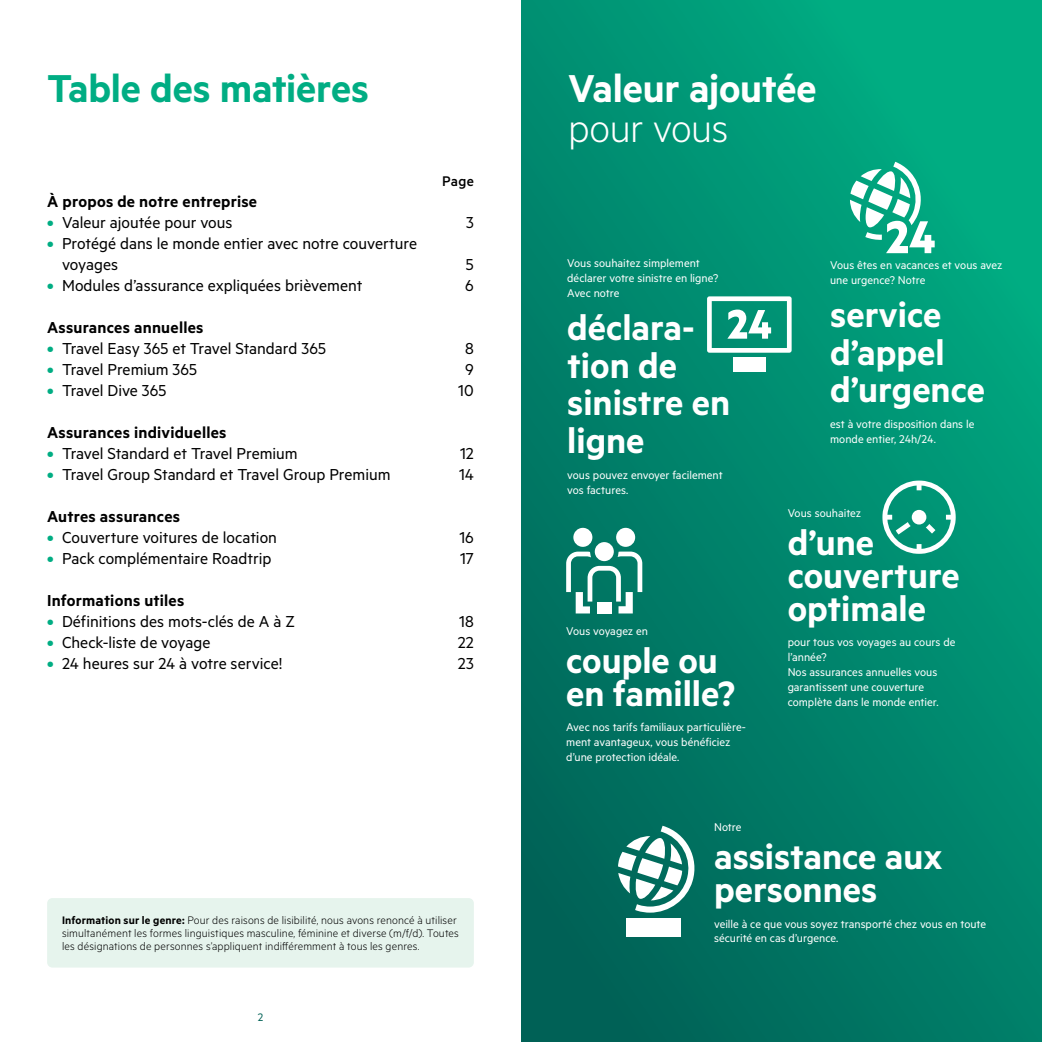
<style>
.page{position:relative;width:1042px;height:1042px;background:#fff}
.page>*{position:absolute;margin:0;border:0;box-sizing:border-box;transform-origin:0 0}
.t1{font:600 43.75px "Metric Alt";letter-spacing:-.005em;color:#00ad83}
.t2{font:600 43.75px "Metric Alt";letter-spacing:-.005em;color:#fff}
.t3{font:300 43.75px "Metric Alt";letter-spacing:-.01em;color:#fff}
.t4{font:600 39.73px/37.8px "Metric Alt";color:#fff}
.t5{font:17.85px/21px "Metric Alt";color:#000}
.t6{font:600 17.85px "Metric Alt";letter-spacing:.015em;color:#000}
.t7{font:500 15.75px "Metric Alt";color:#000}
.t8{font:12.6px/14.9px "Metric Alt";color:#fff}
.t9{font:300 12.25px/13.1px "Metric Alt";letter-spacing:.01em;color:#000}
.t10{font:12.25px "Metric Alt";color:#006155}
.s1{font-weight:600;color:#00ad83}
.s2{font-weight:600}
</style>
<div class="page">
<svg style="left:521px;top:0;width:521px;height:1042px;background:#00886d"></svg>
<div style="left:616px;top:528px;width:19px;height:19px;background:#fff;border-radius:50%"></div>
<div style="left:573px;top:528px;width:19px;height:19px;background:#fff;border-radius:50%"></div>
<div style="left:595px;top:542px;width:19px;height:19px;background:#fff;border-radius:50%"></div>
<svg style="left:566px;top:551px;width:76px;height:62px"></svg>
<div style="left:733px;top:357px;width:33px;height:14px;background:#fff"></div>
<svg style="left:707px;top:296px;width:84px;height:57px"></svg>
<svg style="left:850px;top:162px;width:84px;height:91px"></svg>
<div style="left:626px;top:918px;width:55px;height:18px;background:#fff"></div>
<svg style="left:618px;top:826px;width:81px;height:86px"></svg>
<svg style="left:882px;top:480px;width:73px;height:74px"></svg>
<div style="left:47px;top:898px;width:427px;height:69px;background:#e6f4ed;border-radius:5px"></div>
<h1 class="t1" style="left:47px;top:63px;width:323px">Table des matières</h1>
<p class="t7" style="left:442px;top:172px;width:33px">Page</p>
<h3 class="t6" style="left:47px;top:191px;width:212px">À propos de notre entreprise</h3>
<h3 class="t5" style="left:47px;top:212px;width:187px"><span class="s1">•</span> Valeur ajoutée pour vous</h3>
<h3 class="t5" style="left:466px;top:212px;width:9px">3</h3>
<h3 class="t5" style="left:62px;top:233px;width:357px;text-indent:-15px"><span class="s1">•</span> Protégé dans le monde entier avec notre couverture voyages</h3>
<h3 class="t5" style="left:466px;top:254px;width:9px">5</h3>
<h3 class="t5" style="left:47px;top:275px;width:317px"><span class="s1">•</span> Modules d’assurance expliquées brièvement</h3>
<h3 class="t5" style="left:465px;top:275px;width:10px">6</h3>
<h3 class="t6" style="left:47px;top:317px;width:158px">Assurances annuelles</h3>
<h3 class="t5" style="left:47px;top:338px;width:280px"><span class="s1">•</span> Travel Easy 365 et Travel Standard 365</h3>
<h3 class="t5" style="left:465px;top:338px;width:10px">8</h3>
<h3 class="t5" style="left:47px;top:359px;width:151px"><span class="s1">•</span> Travel Premium 365</h3>
<h3 class="t5" style="left:465px;top:359px;width:10px">9</h3>
<h3 class="t5" style="left:47px;top:380px;width:121px"><span class="s1">•</span> Travel Dive 365</h3>
<h3 class="t5" style="left:458px;top:380px;width:17px">10</h3>
<h3 class="t6" style="left:47px;top:422px;width:181px">Assurances individuelles</h3>
<h3 class="t5" style="left:47px;top:443px;width:252px"><span class="s1">•</span> Travel Standard et Travel Premium</h3>
<h3 class="t5" style="left:460px;top:443px;width:15px">12</h3>
<h3 class="t5" style="left:47px;top:464px;width:345px"><span class="s1">•</span> Travel Group Standard et Travel Group Premium</h3>
<h3 class="t5" style="left:459px;top:464px;width:16px">14</h3>
<h3 class="t6" style="left:47px;top:506px;width:134px">Autres assurances</h3>
<h3 class="t5" style="left:47px;top:526px;width:231px"><span class="s1">•</span> Couverture voitures de location</h3>
<h3 class="t5" style="left:459px;top:526px;width:16px">16</h3>
<h3 class="t5" style="left:47px;top:547px;width:226px"><span class="s1">•</span> Pack complémentaire Roadtrip</h3>
<h3 class="t5" style="left:460px;top:547px;width:15px">17</h3>
<h3 class="t6" style="left:47px;top:590px;width:139px">Informations utiles</h3>
<h3 class="t5" style="left:47px;top:610px;width:249px"><span class="s1">•</span> Définitions des mots-clés de A à Z</h3>
<h3 class="t5" style="left:459px;top:610px;width:16px">18</h3>
<h3 class="t5" style="left:47px;top:631px;width:165px"><span class="s1">•</span> Check-liste de voyage</h3>
<h3 class="t5" style="left:458px;top:631px;width:18px">22</h3>
<h3 class="t5" style="left:47px;top:652px;width:237px"><span class="s1">•</span> 24 heures sur 24 à votre service!</h3>
<h3 class="t5" style="left:458px;top:652px;width:17px">23</h3>
<p class="t9" style="left:62px;top:913px;width:398px"><span class="s2">Information sur le genre:</span> Pour des raisons de lisibilité, nous avons renoncé à utiliser simultanément les formes linguistiques masculine, féminine et diverse (m/f/d). Toutes les désignations de personnes s’appliquent indifféremment à tous les genres.</p>
<p class="t10" style="left:258px;top:1010px;width:7px">2</p>
<h1 class="t2" style="left:568px;top:63px;width:250px">Valeur ajoutée</h1>
<h1 class="t3" style="left:568px;top:103px;width:162px">pour vous</h1>
<p class="t8" style="left:567px;top:255px;width:153px">Vous souhaitez simplement déclarer votre sinistre en ligne?<br>Avec notre</p>
<h2 class="t4" style="left:567px;top:307px;width:165px">déclara&shy;tion de sinistre en ligne</h2>
<p class="t8" style="left:567px;top:467px;width:157px">vous pouvez envoyer facilement vos factures.</p>
<p class="t8" style="left:830px;top:257px;width:174px">Vous êtes en vacances et vous avez une urgence? Notre</p>
<h2 class="t4" style="left:830px;top:294px;width:156px">service d’appel d’urgence</h2>
<p class="t8" style="left:830px;top:416px;width:146px">est à votre disposition dans le monde entier, 24h/24.</p>
<p class="t8" style="left:566px;top:623px;width:83px">Vous voyagez en</p>
<h2 class="t4" style="left:566px;top:643px;width:171px;line-height:33.1px">couple ou en famille?</h2>
<p class="t8" style="left:566px;top:719px;width:181px">Avec nos tarifs familiaux particulière&shy;ment avantageux, vous bénéficiez d’une protection idéale.</p>
<p class="t8" style="left:788px;top:505px;width:75px">Vous souhaitez</p>
<h2 class="t4" style="left:788px;top:525px;width:174px;line-height:33.1px">d’une couverture optimale</h2>
<p class="t8" style="left:788px;top:635px;width:169px">pour tous vos voyages au cours de l’année?<br>Nos assurances annuelles vous garantissent une couverture complète dans le monde entier.</p>
<p class="t8" style="left:714px;top:819px;width:29px">Notre</p>
<h2 class="t4" style="left:714px;top:839px;width:230px;line-height:33.1px">assistance aux personnes</h2>
<p class="t8" style="left:714px;top:916px;width:274px">veille à ce que vous soyez transporté chez vous en toute sécurité en cas d’urgence.</p>
</div>
